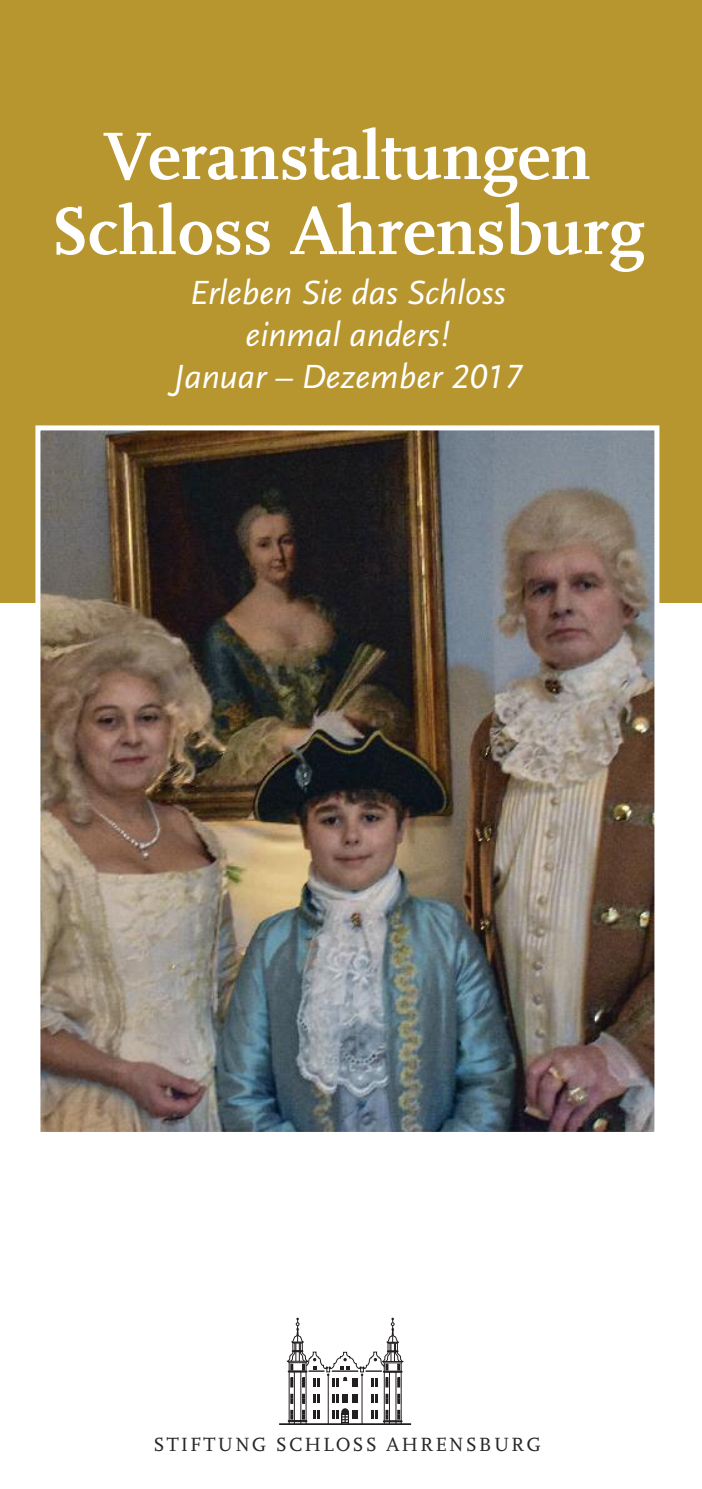
<style>
.page{position:relative;width:702px;height:1489px;background:#fff}
.page>*{position:absolute;margin:0;border:0;box-sizing:border-box;transform-origin:0 0}
.t1{font:700 70px/75px "Scala OT";color:#fff;text-align:center}
.t2{font:italic 35px/42px "Scala Sans LF";color:#fff;text-align:center}
.t3{font:20px "FF Scala";letter-spacing:.1em;color:#272627}
</style>
<div class="page">
<div style="left:0;top:0;width:702px;height:602px;background:#b8962f"></div>
<img style="left:41px;top:431px;width:612px;height:699px">
<div style="left:35px;top:425px;width:624px;height:711px;border:5px solid #fff"></div>
<svg style="left:313px;top:1394px;width:6px;height:8px"></svg>
<svg style="left:371px;top:1394px;width:7px;height:8px"></svg>
<svg style="left:291px;top:1394px;width:2px;height:9px"></svg>
<svg style="left:302px;top:1394px;width:2px;height:9px"></svg>
<svg style="left:386px;top:1394px;width:2px;height:9px"></svg>
<svg style="left:397px;top:1394px;width:2px;height:9px"></svg>
<hr style="left:328px;top:1374px;width:1px;height:49px;background:#231f20">
<hr style="left:361px;top:1374px;width:1px;height:49px;background:#231f20">
<hr style="left:279px;top:1422px;width:132px;height:2px;background:#231f20">
<hr style="left:401px;top:1362px;width:1px;height:62px;background:#231f20">
<hr style="left:395px;top:1371px;width:1px;height:53px;background:#231f20">
<hr style="left:389px;top:1371px;width:1px;height:53px;background:#231f20">
<hr style="left:384px;top:1362px;width:1px;height:62px;background:#231f20">
<svg style="left:371px;top:1410px;width:32px;height:12px"></svg>
<hr style="left:305px;top:1362px;width:1px;height:61px;background:#231f20">
<hr style="left:300px;top:1370px;width:1px;height:53px;background:#231f20">
<hr style="left:294px;top:1370px;width:1px;height:53px;background:#231f20">
<hr style="left:289px;top:1362px;width:1px;height:61px;background:#231f20">
<svg style="left:287px;top:1410px;width:32px;height:12px"></svg>
<svg style="left:286px;top:1317px;width:118px;height:69px"></svg>
<svg style="left:332px;top:1394px;width:26px;height:29px"></svg>
<h1 class="t1" style="left:50px;top:124px;width:595px">Veranstaltungen<br>Schloss Ahrensburg</h1>
<p class="t2" style="left:174px;top:273px;width:348px">Erleben Sie das Schloss einmal anders!<br>Januar – Dezember 2017</p>
<p class="t3" style="left:153px;top:1432px;width:389px">STIFTUNG SCHLOSS AHRENSBURG</p>
</div>
